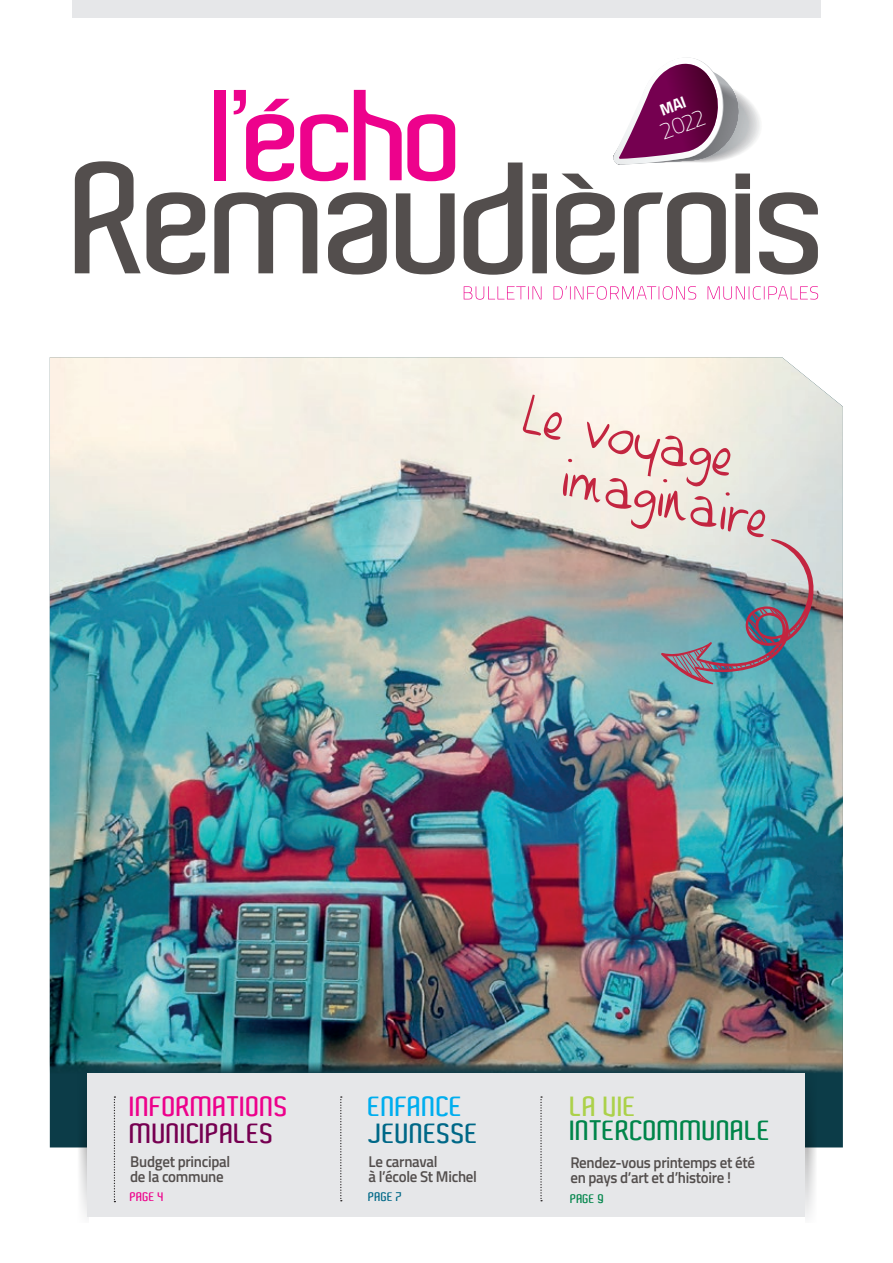
<style>
.page{position:relative;width:893px;height:1263px;background:#fff}
.page>*{position:absolute;margin:0;border:0;box-sizing:border-box;transform-origin:0 0}
.t1{font:43.5px/53.1px "Learningto Trust";color:#c32540}
.t2{font:600 27px "Aldo";color:#00854a;scale:1.2 1}
.t3{font:600 27px "Aldo";color:#ed028c;scale:1.2 1}
.t4{font:600 27px "Aldo";color:#760051;scale:1.2 1}
.t5{font:600 27px "Aldo";color:#006887;scale:1.2 1}
.t6{font:600 27px "Aldo";color:#00aeef;scale:1.2 1}
.t7{font:600 27px "Aldo";color:#acd14a;scale:1.2 1}
.t8{font:100 23.25px "Titillium";color:#fff}
.t9{font:600 15.6px/15.1px "Titillium Web";letter-spacing:-.02em;color:#534e4d;scale:.96 1}
.t10{font:600 12px "Aldo";color:#ed028c;scale:1.2 1}
.t11{font:600 12px "Aldo";color:#006887;scale:1.2 1}
.t12{font:600 12px "Aldo";color:#00854a;scale:1.2 1}
</style>
<div class="page">
<img style="left:50px;top:357px;width:793px;height:716px">
<svg style="left:354px;top:90px;width:101px;height:91px"></svg>
<svg style="left:300px;top:114px;width:48px;height:67px"></svg>
<svg style="left:234px;top:90px;width:60px;height:91px"></svg>
<div style="left:214px;top:90px;width:12px;height:90px;background:#ed028c"></div>
<svg style="left:464px;top:286px;width:354px;height:14px"></svg>
<svg style="left:75px;top:161px;width:130px;height:114px"></svg>
<svg style="left:214px;top:192px;width:103px;height:81px"></svg>
<svg style="left:328px;top:192px;width:59px;height:83px"></svg>
<svg style="left:396px;top:193px;width:59px;height:81px"></svg>
<svg style="left:464px;top:163px;width:58px;height:112px"></svg>
<svg style="left:759px;top:192px;width:59px;height:83px"></svg>
<svg style="left:735px;top:174px;width:15px;height:99px"></svg>
<svg style="left:624px;top:192px;width:102px;height:83px"></svg>
<svg style="left:532px;top:174px;width:15px;height:99px"></svg>
<svg style="left:556px;top:174px;width:59px;height:101px"></svg>
<div style="left:72px;top:0;width:749px;height:17px;background:#e6e7e9"></div>
<svg style="left:805px;top:1065px;width:14px;height:152px"></svg>
<svg style="left:74px;top:1065px;width:14px;height:152px"></svg>
<div style="left:88px;top:1073px;width:717px;height:144px;background:#e6e7e9"></div>
<svg style="left:114px;top:1096px;width:1px;height:106px"></svg>
<svg style="left:540px;top:1096px;width:2px;height:105px"></svg>
<svg style="left:340px;top:1096px;width:2px;height:105px"></svg>
<img style="left:661px;top:538px;width:156px;height:146px">
<svg style="left:613px;top:57px;width:147px;height:108px"></svg>
<h3 class="t8" style="left:655px;top:116px;width:49px;rotate:-20deg">2022</h3>
<h1 class="t1" style="left:579px;top:400px;width:211px;text-indent:-51px;rotate:12deg">Le voyage imaginaire</h1>
<h2 class="t3" style="left:130px;top:1091px;width:134px">INFORMATIONS</h2>
<h2 class="t4" style="left:130px;top:1118px;width:122px">MUNICIPALES</h2>
<p class="t9" style="left:130px;top:1153px;width:106px">Budget principal de la commune</p>
<p class="t10" style="left:130px;top:1190px;width:30px">PAGE 4</p>
<h2 class="t6" style="left:369px;top:1091px;width:80px">ENFANCE</h2>
<h2 class="t5" style="left:369px;top:1118px;width:94px">JEUNESSE</h2>
<p class="t9" style="left:369px;top:1153px;width:114px">Le carnaval<br>à l’école St Michel</p>
<p class="t11" style="left:369px;top:1190px;width:30px">PAGE 7</p>
<h2 class="t7" style="left:570px;top:1091px;width:57px">LA VIE</h2>
<h2 class="t2" style="left:570px;top:1115px;width:169px">INTERCOMMUNALE</h2>
<p class="t9" style="left:570px;top:1154px;width:194px">Rendez-vous printemps et été en pays d’art et d’histoire !</p>
<p class="t12" style="left:570px;top:1191px;width:30px">PAGE 9</p>
</div>
